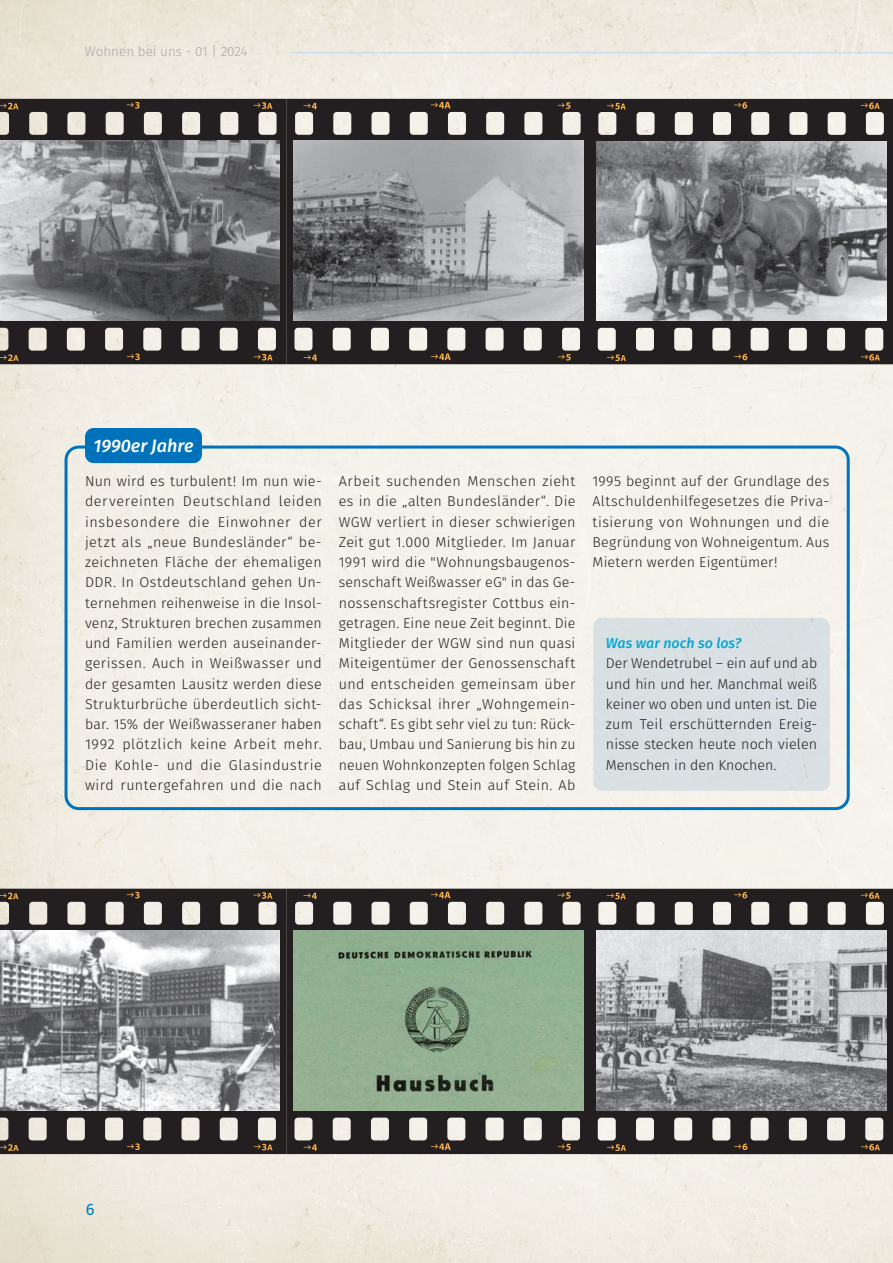
<style>
.page{position:relative;width:893px;height:1263px;background:#fff}
.page>*{position:absolute;margin:0;border:0;box-sizing:border-box;transform-origin:0 0}
.Body{font:italic 500 18px "Fira Sans";color:#fff}
.t1{font:16.5px "Fira Sans";color:#007ac2}
.Body-2{font:300 14.25px/20.2px "Fira Sans";letter-spacing:.015em;color:#231f20;text-align:justify}
.t2{font:italic 500 14.25px "Fira Sans";color:#00b1e7}
.t3{font:300 13.5px "Fira Sans";color:#a8a9ad}
</style>
<div class="page">
<img style="left:0;top:0;width:893px;height:1263px">
<hr style="left:292px;top:52px;width:601px;height:1px;background:#c7daee">
<div style="left:593px;top:618px;width:237px;height:173px;background:#d9e0e3;border-radius:9px"></div>
<div style="left:65px;top:446px;width:785px;height:364px;border:3px solid #0072bc;border-radius:13px"></div>
<div style="left:85px;top:428px;width:117px;height:35px;background:#0072bc;border-radius:9px"></div>
<svg style="left:0;top:99px;width:287px;height:265px;background:#464241"></svg>
<img style="left:0;top:141px;width:279px;height:180px">
<svg style="left:0;top:103px;width:18px;height:32px"></svg>
<svg style="left:253px;top:102px;width:23px;height:33px"></svg>
<svg style="left:105px;top:102px;width:57px;height:33px;background:#7c7772"></svg>
<svg style="left:287px;top:99px;width:303px;height:265px;background:#4e4b4a"></svg>
<img style="left:293px;top:141px;width:290px;height:180px">
<svg style="left:304px;top:103px;width:13px;height:6px"></svg>
<svg style="left:558px;top:102px;width:12px;height:7px"></svg>
<svg style="left:431px;top:102px;width:19px;height:6px"></svg>
<svg style="left:590px;top:99px;width:303px;height:265px;background:#545150"></svg>
<img style="left:596px;top:141px;width:290px;height:180px">
<svg style="left:607px;top:103px;width:19px;height:6px"></svg>
<svg style="left:861px;top:102px;width:19px;height:7px"></svg>
<svg style="left:734px;top:102px;width:13px;height:7px"></svg>
<svg style="left:0;top:328px;width:19px;height:33px"></svg>
<svg style="left:254px;top:328px;width:22px;height:33px"></svg>
<svg style="left:105px;top:328px;width:56px;height:32px;background:#807c77"></svg>
<svg style="left:294px;top:328px;width:23px;height:33px"></svg>
<svg style="left:558px;top:328px;width:22px;height:33px"></svg>
<svg style="left:409px;top:328px;width:56px;height:32px;background:#847f7a"></svg>
<svg style="left:607px;top:355px;width:19px;height:6px"></svg>
<svg style="left:861px;top:354px;width:19px;height:7px"></svg>
<svg style="left:734px;top:354px;width:13px;height:6px"></svg>
<svg style="left:0;top:889px;width:287px;height:265px;background:#4e4a49"></svg>
<img style="left:0;top:931px;width:279px;height:179px">
<svg style="left:0;top:893px;width:18px;height:31px"></svg>
<svg style="left:253px;top:892px;width:23px;height:32px"></svg>
<svg style="left:105px;top:892px;width:57px;height:32px;background:#7e7975"></svg>
<svg style="left:287px;top:889px;width:303px;height:265px;background:#4c4948"></svg>
<img style="left:293px;top:931px;width:290px;height:179px">
<svg style="left:295px;top:893px;width:22px;height:31px"></svg>
<svg style="left:558px;top:892px;width:12px;height:7px"></svg>
<svg style="left:431px;top:892px;width:19px;height:6px"></svg>
<svg style="left:590px;top:889px;width:303px;height:265px;background:#555251"></svg>
<img style="left:596px;top:931px;width:290px;height:179px">
<svg style="left:607px;top:893px;width:19px;height:6px"></svg>
<svg style="left:861px;top:892px;width:19px;height:7px"></svg>
<svg style="left:734px;top:892px;width:13px;height:6px"></svg>
<svg style="left:0;top:1117px;width:19px;height:34px"></svg>
<svg style="left:254px;top:1117px;width:22px;height:33px"></svg>
<svg style="left:105px;top:1117px;width:56px;height:33px;background:#7e7974"></svg>
<svg style="left:294px;top:1117px;width:23px;height:34px"></svg>
<svg style="left:558px;top:1117px;width:22px;height:33px"></svg>
<svg style="left:409px;top:1117px;width:56px;height:33px;background:#817c77"></svg>
<svg style="left:597px;top:1117px;width:29px;height:34px"></svg>
<svg style="left:861px;top:1144px;width:19px;height:6px"></svg>
<svg style="left:734px;top:1143px;width:13px;height:7px"></svg>
<p class="t3" style="left:85px;top:42px;width:164px">Wohnen bei uns - 01 | 2024</p>
<p class="Body" style="left:94px;top:432px;width:101px">1990er Jahre</p>
<p class="Body-2" style="left:85px;top:471px;width:238px">Nun wird es turbulent! Im nun wie&shy;dervereinten Deutschland leiden insbesondere die Einwohner der jetzt als „neue Bundesländer“ be&shy;zeichneten Fläche der ehemaligen DDR. In Ostdeutschland gehen Un&shy;ternehmen reihenweise in die Insol&shy;venz, Strukturen brechen zusammen und Familien werden auseinander&shy;gerissen. Auch in Weißwasser und der gesamten Lausitz werden diese Strukturbrüche überdeutlich sicht&shy;bar. 15% der Weißwasseraner haben 1992 plötzlich keine Arbeit mehr.<br>Die Kohle- und die Glasindustrie wird runtergefahren und die nach</p>
<p class="Body-2" style="left:339px;top:471px;width:238px">Arbeit suchenden Menschen zieht es in die „alten Bundesländer“. Die WGW verliert in dieser schwierigen Zeit gut 1.000 Mitglieder. Im Januar 1991 wird die "Wohnungsbaugenos&shy;senschaft Weißwasser eG" in das Ge&shy;nossenschaftsregister Cottbus ein&shy;getragen. Eine neue Zeit beginnt. Die Mitglieder der WGW sind nun quasi Miteigentümer der Genossenschaft und entscheiden gemeinsam über das Schicksal ihrer „Wohngemein&shy;schaft“. Es gibt sehr viel zu tun: Rück&shy;bau, Umbau und Sanierung bis hin zu neuen Wohnkonzepten folgen Schlag auf Schlag und Stein auf Stein. Ab</p>
<p class="Body-2" style="left:592px;top:471px;width:238px">1995 beginnt auf der Grundlage des Altschuldenhilfegesetzes die Priva&shy;tisierung von Wohnungen und die Begründung von Wohneigentum. Aus Mietern werden Eigentümer!</p>
<p class="t2" style="left:606px;top:632px;width:137px">Was war noch so los?</p>
<p class="Body-2" style="left:606px;top:653px;width:213px">Der Wendetrubel – ein auf und ab und hin und her. Manchmal weiß keiner wo oben und unten ist. Die zum Teil erschütternden Ereig&shy;nisse stecken heute noch vielen Menschen in den Knochen.</p>
<p class="t1" style="left:86px;top:1197px;width:10px">6</p>
</div>
